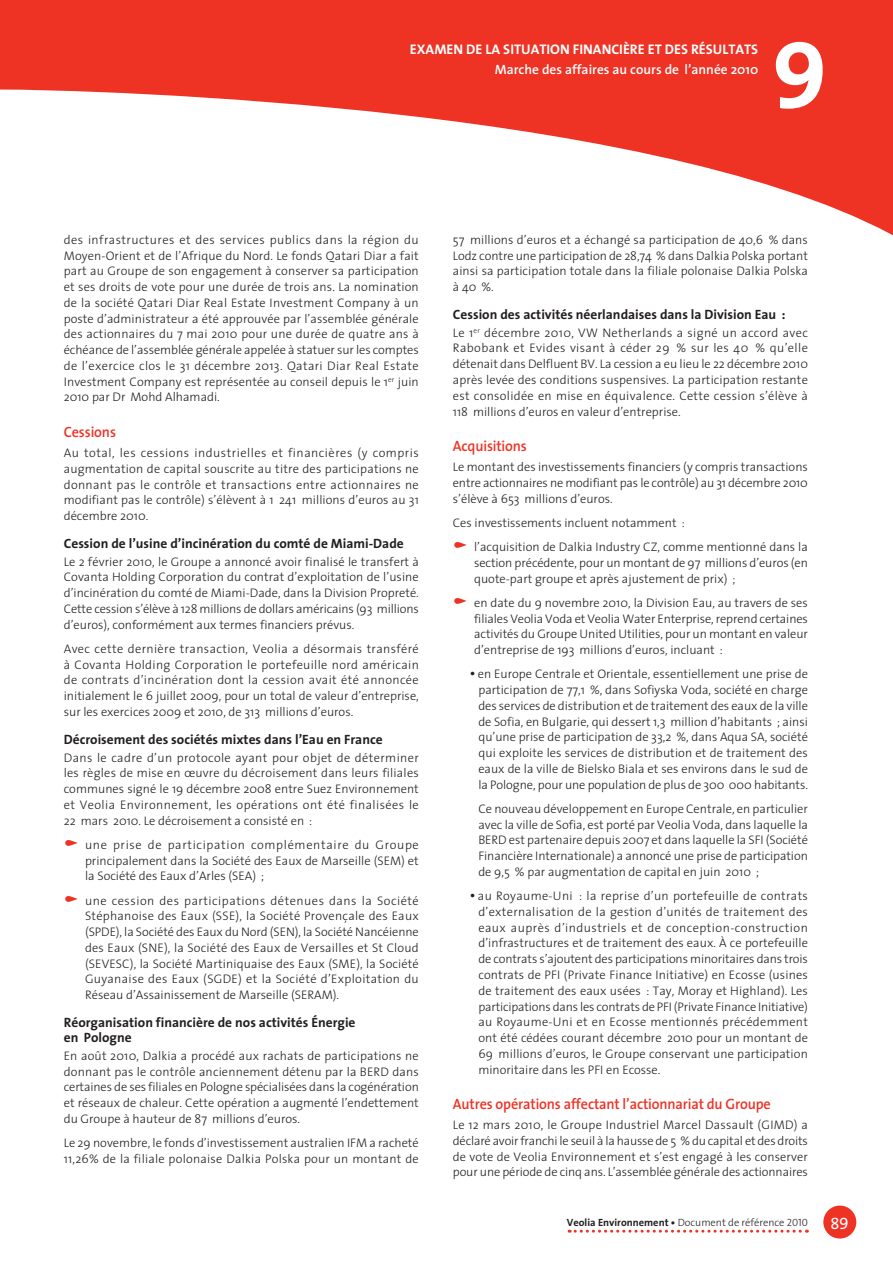
<style>
.page{position:relative;width:893px;height:1263px;background:#fff}
.page>*{position:absolute;margin:0;border:0;box-sizing:border-box;transform-origin:0 0}
.t1{font:96px "The Sans Bold Caps";color:#fff}
.t2{font:16.5px "The Sans Caps";color:#fff}
.t3{font:600 15px "The Sans";letter-spacing:-.01em;color:#ee3224;scale:.95 1}
.t4{font:700 13.95px "The Sans";color:#fff}
.t5{font:700 13.5px/15px "The Sans";color:#231f20}
.t6{font:600 13.5px "The Sans";color:#fff}
.t7{font:300 12.45px/15.8px "The Sans";color:#231f20;text-align:justify}
.t8{font:700 10.5px "The Sans";color:#231f20}
.s1{font-weight:300}
.s2{font-family:"The Sans Light Caps";font-weight:400}
</style>
<div class="page">
<div style="left:823px;top:1205px;width:33px;height:33px;background:#ee3224;border-radius:50%"></div>
<svg style="left:569px;top:1230px;width:238px;height:3px"></svg>
<svg style="left:0;top:0;width:893px;height:236px;fill:#ee3224"></svg>
<p class="t4" style="left:410px;top:42px;width:350px">EXAMEN DE LA SITUATION FINANCIÈRE ET DES RÉSULTATS</p>
<p class="t6" style="left:495px;top:64px;width:265px">Marche des affaires au cours de l’année 2010</p>
<h1 class="t1" style="left:772px;top:18px;width:57px">9</h1>
<p class="t7" style="left:64px;top:233px;width:357px">des infrastructures et des services publics dans la région du Moyen-Orient et de l’Afrique du Nord. Le fonds Qatari Diar a fait part au Groupe de son engagement à conserver sa participation et ses droits de vote pour une durée de trois ans. La nomination de la société Qatari Diar Real Estate Investment Company à un poste d’administrateur a été approuvée par l’assemblée générale des actionnaires du 7 mai 2010 pour une durée de quatre ans à échéance de l’assemblée générale appelée à statuer sur les comptes de l’exercice clos le 31 décembre 2013. Qatari Diar Real Estate Investment Company est représentée au conseil depuis le 1<sup>er</sup> juin 2010 par Dr Mohd Alhamadi.</p>
<p class="t3" style="left:64px;top:426px;width:56px">Cessions</p>
<p class="t7" style="left:64px;top:446px;width:357px">Au total, les cessions industrielles et financières (y compris augmentation de capital souscrite au titre des participations ne donnant pas le contrôle et transactions entre actionnaires ne modifiant pas le contrôle) s’élèvent à 1 241 millions d’euros au 31 décembre 2010.</p>
<p class="t5" style="left:64px;top:536px;width:342px">Cession de l’usine d’incinération du comté de Miami-Dade</p>
<p class="t7" style="left:64px;top:555px;width:357px">Le 2 février 2010, le Groupe a annoncé avoir finalisé le transfert à Covanta Holding Corporation du contrat d’exploitation de l’usine d’incinération du comté de Miami-Dade, dans la Division Propreté.<br>Cette cession s’élève à 128 millions de dollars américains (93 millions d’euros), conformément aux termes financiers prévus.</p>
<p class="t7" style="left:64px;top:642px;width:357px">Avec cette dernière transaction, Veolia a désormais transféré à Covanta Holding Corporation le portefeuille nord américain de contrats d’incinération dont la cession avait été annoncée initialement le 6 juillet 2009, pour un total de valeur d’entreprise, sur les exercices 2009 et 2010, de 313 millions d’euros.</p>
<p class="t5" style="left:64px;top:732px;width:320px">Décroisement des sociétés mixtes dans l’Eau en France</p>
<p class="t7" style="left:64px;top:751px;width:357px">Dans le cadre d’un protocole ayant pour objet de déterminer les règles de mise en œuvre du décroisement dans leurs filiales communes signé le 19 décembre 2008 entre Suez Environnement et Veolia Environnement, les opérations ont été finalisées le 22 mars 2010. Le décroisement a consisté en :</p>
<p class="t7" style="left:85px;top:838px;width:335px">une prise de participation complémentaire du Groupe principalement dans la Société des Eaux de Marseille (SEM) et la Société des Eaux d’Arles (SEA) ;</p>
<p class="t7" style="left:85px;top:894px;width:335px">une cession des participations détenues dans la Société Stéphanoise des Eaux (SSE), la Société Provençale des Eaux (SPDE), la Société des Eaux du Nord (SEN), la Société Nancéienne des Eaux (SNE), la Société des Eaux de Versailles et St Cloud (SEVESC), la Société Martiniquaise des Eaux (SME), la Société Guyanaise des Eaux (SGDE) et la Société d’Exploitation du Réseau d’Assainissement de Marseille (SERAM).</p>
<p class="t5" style="left:64px;top:1015px;width:293px">Réorganisation financière de nos activités Énergie en Pologne</p>
<p class="t7" style="left:64px;top:1049px;width:357px">En août 2010, Dalkia a procédé aux rachats de participations ne donnant pas le contrôle anciennement détenu par la BERD dans certaines de ses filiales en Pologne spécialisées dans la cogénération et réseaux de chaleur. Cette opération a augmenté l’endettement du Groupe à hauteur de 87 millions d’euros.</p>
<p class="t7" style="left:64px;top:1136px;width:357px">Le 29 novembre, le fonds d’investissement australien IFM a racheté<br>11,26% de la filiale polonaise Dalkia Polska pour un montant de</p>
<p class="t7" style="left:453px;top:233px;width:357px">57 millions d’euros et a échangé sa participation de 40,6 % dans Lodz contre une participation de 28,74 % dans Dalkia Polska portant ainsi sa participation totale dans la filiale polonaise Dalkia Polska à 40 %.</p>
<p class="t5" style="left:453px;top:307px;width:334px">Cession des activités néerlandaises dans la Division Eau :</p>
<p class="t7" style="left:453px;top:326px;width:357px">Le 1<sup>er</sup> décembre 2010, VW Netherlands a signé un accord avec Rabobank et Evides visant à céder 29 % sur les 40 % qu’elle détenait dans Delfluent BV. La cession a eu lieu le 22 décembre 2010 après levée des conditions suspensives. La participation restante est consolidée en mise en équivalence. Cette cession s’élève à 118 millions d’euros en valeur d’entreprise.</p>
<p class="t3" style="left:453px;top:440px;width:79px">Acquisitions</p>
<p class="t7" style="left:453px;top:460px;width:357px">Le montant des investissements financiers (y compris transactions entre actionnaires ne modifiant pas le contrôle) au 31 décembre 2010 s’élève à 653 millions d’euros.</p>
<p class="t7" style="left:474px;top:512px;width:335px;line-height:24.3px;text-indent:-21px">Ces investissements incluent notamment :<br>l’acquisition de Dalkia Industry CZ, comme mentionné dans la</p>
<p class="t7" style="left:474px;top:556px;width:335px">section précédente, pour un montant de 97 millions d’euros (en quote-part groupe et après ajustement de prix) ;</p>
<p class="t7" style="left:474px;top:596px;width:335px">en date du 9 novembre 2010, la Division Eau, au travers de ses filiales Veolia Voda et Veolia Water Enterprise, reprend certaines activités du Groupe United Utilities, pour un montant en valeur d’entreprise de 193 millions d’euros, incluant :</p>
<p class="t7" style="left:478px;top:667px;width:331px">en Europe Centrale et Orientale, essentiellement une prise de participation de 77,1 %, dans Sofiyska Voda, société en charge des services de distribution et de traitement des eaux de la ville de Sofia, en Bulgarie, qui dessert 1,3 million d’habitants ; ainsi qu’une prise de participation de 33,2 %, dans Aqua SA, société qui exploite les services de distribution et de traitement des eaux de la ville de Bielsko Biala et ses environs dans le sud de la Pologne, pour une population de plus de 300 000 habitants.</p>
<p class="t7" style="left:478px;top:802px;width:331px">Ce nouveau développement en Europe Centrale, en particulier avec la ville de Sofia, est porté par Veolia Voda, dans laquelle la BERD est partenaire depuis 2007 et dans laquelle la SFI (Société Financière Internationale) a annoncé une prise de participation de 9,5 % par augmentation de capital en juin 2010 ;</p>
<p class="t7" style="left:478px;top:889px;width:331px">au Royaume-Uni : la reprise d’un portefeuille de contrats d’externalisation de la gestion d’unités de traitement des eaux auprès d’industriels et de conception-construction d’infrastructures et de traitement des eaux. À ce portefeuille de contrats s’ajoutent des participations minoritaires dans trois contrats de PFI (Private Finance Initiative) en Ecosse (usines de traitement des eaux usées : Tay, Moray et Highland). Les participations dans les contrats de PFI (Private Finance Initiative) au Royaume-Uni et en Ecosse mentionnés précédemment ont été cédées courant décembre 2010 pour un montant de 69 millions d’euros, le Groupe conservant une participation minoritaire dans les PFI en Ecosse.</p>
<p class="t3" style="left:453px;top:1098px;width:336px">Autres opérations affectant l’actionnariat du Groupe</p>
<p class="t7" style="left:453px;top:1118px;width:357px">Le 12 mars 2010, le Groupe Industriel Marcel Dassault (GIMD) a déclaré avoir franchi le seuil à la hausse de 5 % du capital et des droits de vote de Veolia Environnement et s’est engagé à les conserver pour une période de cinq ans. L’assemblée générale des actionnaires</p>
<p class="t8" style="left:567px;top:1217px;width:243px">Veolia Environnement • <span class="s1">Document de référence</span> <span class="s2">2010</span></p>
<h2 class="t2" style="left:831px;top:1213px;width:20px">89</h2>
</div>
